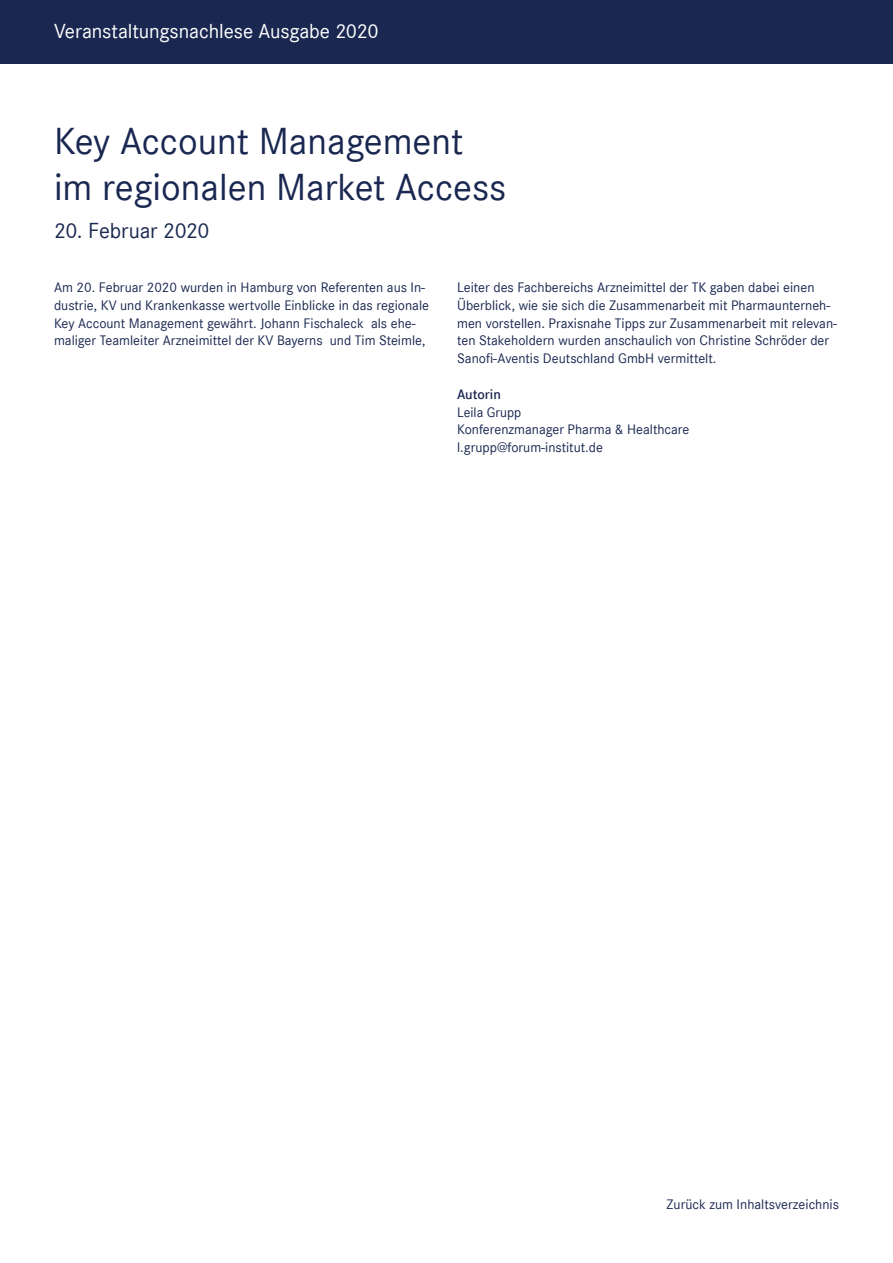
<style>
.page{position:relative;width:893px;height:1263px;background:#fff}
.page>*{position:absolute;margin:0;border:0;box-sizing:border-box;transform-origin:0 0}
.t1{font:39px/46.8px "Corporate S";color:#1a2851}
.t2{font:22.5px "Corporate S";letter-spacing:-.01em;color:#1a2851}
.t3{font:21px "Corporate S";letter-spacing:-.005em;color:#fff}
.t4{font:14.25px/17.9px "Corporate S";color:#1a2851}
.t5{font:600 14.25px "Corporate S";color:#1a2851}
</style>
<div class="page">
<div style="left:0;top:0;width:893px;height:64px;background:#1a2851"></div>
<h3 class="t3" style="left:54px;top:19px;width:326px">Veranstaltungsnachlese Ausgabe 2020</h3>
<h1 class="t1" style="left:54px;top:117px;width:454px">Key Account Management im regionalen Market Access</h1>
<h2 class="t2" style="left:54px;top:218px;width:157px">20. Februar 2020</h2>
<p class="t4" style="left:54px;top:278px;width:377px">Am 20. Februar 2020 wurden in Hamburg von Referenten aus In&shy;dustrie, KV und Krankenkasse wertvolle Einblicke in das regionale Key Account Management gewährt. Johann Fischaleck als ehe&shy;maliger Teamleiter Arzneimittel der KV Bayerns und Tim Steimle,</p>
<p class="t4" style="left:457px;top:278px;width:382px">Leiter des Fachbereichs Arzneimittel der TK gaben dabei einen Überblick, wie sie sich die Zusammenarbeit mit Pharmaunterneh&shy;men vorstellen. Praxisnahe Tipps zur Zusammenarbeit mit relevan&shy;ten Stakeholdern wurden anschaulich von Christine Schröder der Sanofi-Aventis Deutschland GmbH vermittelt.</p>
<p class="t5" style="left:457px;top:386px;width:45px">Autorin</p>
<p class="t4" style="left:457px;top:403px;width:234px">Leila Grupp<br>Konferenzmanager Pharma &amp; Healthcare l.grupp@forum-institut.de</p>
<p class="t4" style="left:667px;top:1195px;width:174px">Zurück zum Inhaltsverzeichnis</p>
</div>
